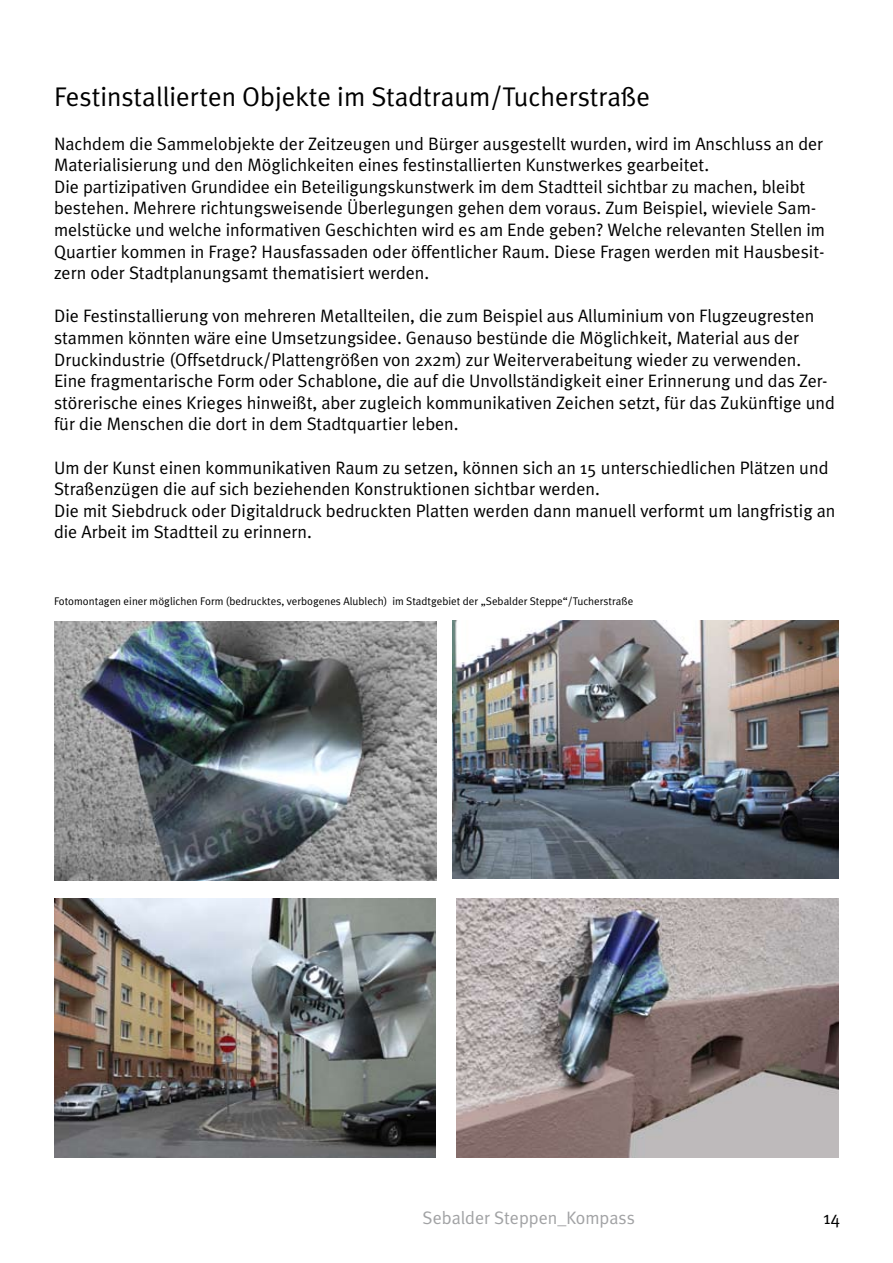
<style>
.page{position:relative;width:893px;height:1263px;background:#fff}
.page>*{position:absolute;margin:0;border:0;box-sizing:border-box;transform-origin:0 0}
.t1{font:27px "Meta Plus Normal";color:#000}
.t2{font:18px/21.6px "Meta Plus Normal";color:#000}
.t3{font:18px "Meta Plus Normal";color:#a1a2a4}
.t4{font:11.1px "Meta Plus Normal";color:#000}
</style>
<div class="page">
<img style="left:54px;top:621px;width:383px;height:259px">
<img style="left:453px;top:621px;width:386px;height:258px">
<img style="left:54px;top:898px;width:381px;height:259px">
<img style="left:456px;top:898px;width:383px;height:259px">
<h1 class="t1" style="left:54px;top:81px;width:598px">Festinstallierten Objekte im Stadtraum/Tucherstraße</h1>
<p class="t2" style="left:54px;top:132px;width:773px">Nachdem die Sammelobjekte der Zeitzeugen und Bürger ausgestellt wurden, wird im Anschluss an der Materialisierung und den Möglichkeiten eines festinstallierten Kunstwerkes gearbeitet.<br>Die partizipativen Grundidee ein Beteiligungskunstwerk im dem Stadtteil sichtbar zu machen, bleibt bestehen. Mehrere richtungsweisende Überlegungen gehen dem voraus. Zum Beispiel, wieviele Sam&shy;melstücke und welche informativen Geschichten wird es am Ende geben? Welche relevanten Stellen im Quartier kommen in Frage? Hausfassaden oder öffentlicher Raum. Diese Fragen werden mit Hausbesit&shy;zern oder Stadtplanungsamt thematisiert werden.</p>
<p class="t2" style="left:54px;top:305px;width:782px">Die Festinstallierung von mehreren Metallteilen, die zum Beispiel aus Alluminium von Flugzeugresten stammen könnten wäre eine Umsetzungsidee. Genauso bestünde die Möglichkeit, Material aus der Druckindustrie (Offsetdruck/Plattengrößen von 2x2m) zur Weiterverabeitung wieder zu verwenden.<br>Eine fragmentarische Form oder Schablone, die auf die Unvollständigkeit einer Erinnerung und das Zer&shy;störerische eines Krieges hinweißt, aber zugleich kommunikativen Zeichen setzt, für das Zukünftige und für die Menschen die dort in dem Stadtquartier leben.</p>
<p class="t2" style="left:54px;top:456px;width:783px">Um der Kunst einen kommunikativen Raum zu setzen, können sich an 15 unterschiedlichen Plätzen und Straßenzügen die auf sich beziehenden Konstruktionen sichtbar werden.<br>Die mit Siebdruck oder Digitaldruck bedruckten Platten werden dann manuell verformt um langfristig an die Arbeit im Stadtteil zu erinnern.</p>
<p class="t4" style="left:54px;top:595px;width:581px">Fotomontagen einer möglichen Form (bedrucktes, verbogenes Alublech) im Stadtgebiet der „Sebalder Steppe“/Tucherstraße</p>
<p class="t3" style="left:423px;top:1207px;width:214px">Sebalder Steppen_Kompass</p>
<p class="t2" style="left:823px;top:1206px;width:18px">14</p>
</div>
